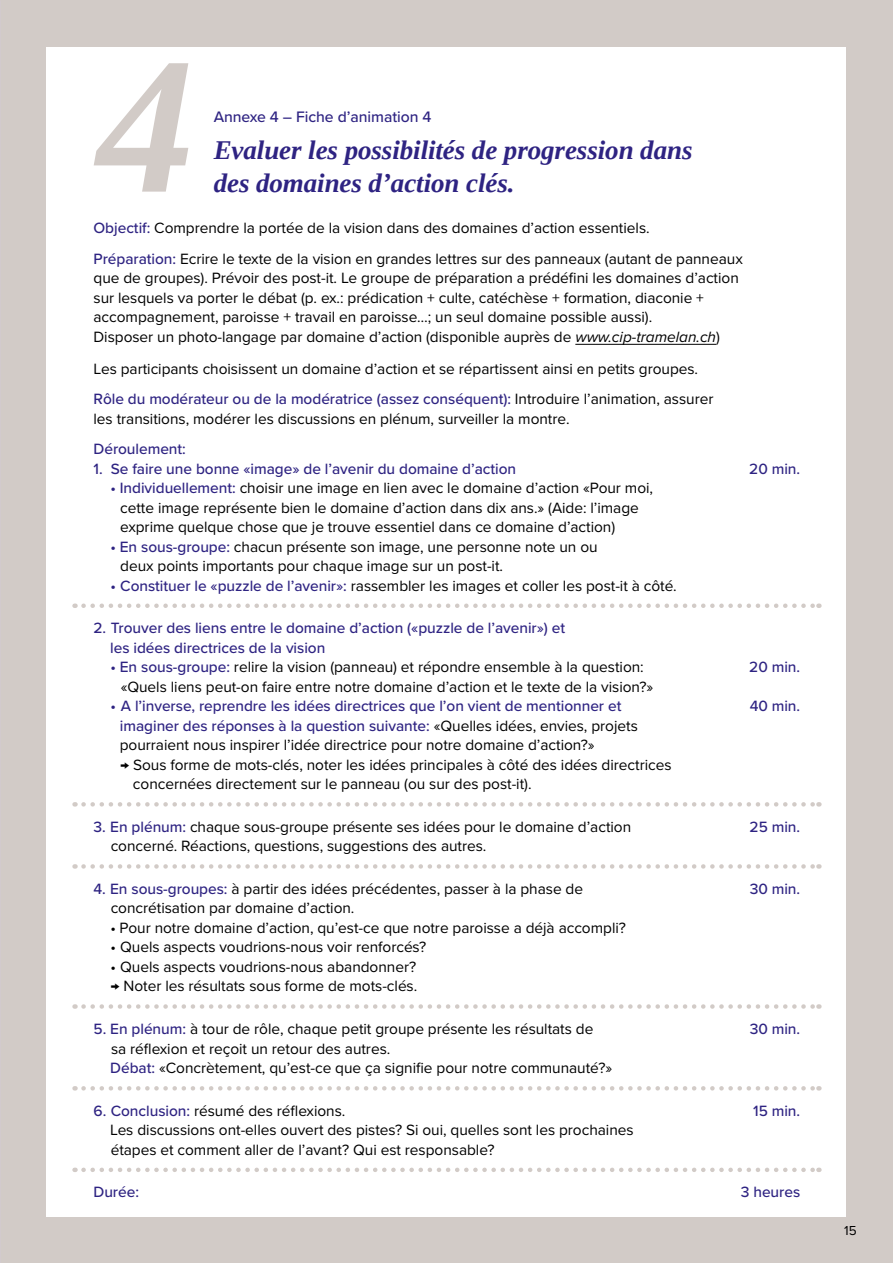
<style>
.page{position:relative;width:893px;height:1263px;background:#d2cbc7}
.page>*{position:absolute;margin:0;border:0;box-sizing:border-box;transform-origin:0 0}
.t1{font:italic 700 195px "Liberation Serif";color:#d2cbc7}
.t2{font:italic 700 27px/32.4px "Liberation Serif";letter-spacing:-.005em;color:#2e2382}
.t3{font:500 15.75px "Proxima Nova";letter-spacing:-.005em;color:#2e2382}
.t4{font:15.45px/19.5px "Proxima Nova";letter-spacing:-.005em;color:#000}
.t5{font:500 15.45px/19.5px "Proxima Nova";letter-spacing:-.005em;color:#2e2382}
.t6{font:13.5px "Proxima Nova";color:#000}
.s1{font-weight:500;color:#2e2382}
.s2{font-style:italic}
.s3{font-weight:400;color:#000}
</style>
<div class="page">
<div style="left:47px;top:47px;width:799px;height:1169px;background:#fff"></div>
<svg style="left:83px;top:603px;width:736px;height:5px"></svg>
<svg style="left:83px;top:802px;width:736px;height:5px"></svg>
<svg style="left:83px;top:864px;width:736px;height:5px"></svg>
<svg style="left:83px;top:1004px;width:736px;height:5px"></svg>
<svg style="left:83px;top:1086px;width:736px;height:4px"></svg>
<svg style="left:83px;top:1167px;width:739px;height:5px"></svg>
<hr style="left:575px;top:344px;width:141px;height:1px;background:#000">
<h1 class="t1" style="left:97px;top:0;width:99px">4</h1>
<p class="t3" style="left:214px;top:105px;width:219px">Annexe 4 – Fiche d’animation 4</p>
<h2 class="t2" style="left:214px;top:134px;width:480px">Evaluer les possibilités de progression dans des domaines d’action clés.</h2>
<p class="t4" style="left:94px;top:213px;width:651px;line-height:30.6px"><span class="s1">Objectif:</span> Comprendre la portée de la vision dans des domaines d’action essentiels.<br><span class="s1">Préparation:</span> Ecrire le texte de la vision en grandes lettres sur des panneaux (autant de panneaux</p>
<p class="t4" style="left:94px;top:269px;width:647px">que de groupes). Prévoir des post-it. Le groupe de préparation a prédéfini les domaines d’action sur lesquels va porter le débat (p. ex.: prédication + culte, catéchèse + formation, diaconie + accompagnement, paroisse + travail en paroisse…; un seul domaine possible aussi).<br>Disposer un photo-langage par domaine d’action (disponible auprès de <span class="s2">www.cip-tramelan.ch</span>)</p>
<p class="t4" style="left:94px;top:354px;width:621px;line-height:30.6px">Les participants choisissent un domaine d’action et se répartissent ainsi en petits groupes.<br><span class="s1">Rôle du modérateur ou de la modératrice (assez conséquent):</span> Introduire l’animation, assurer</p>
<p class="t4" style="left:94px;top:409px;width:478px">les transitions, modérer les discussions en plénum, surveiller la montre.</p>
<p class="t5" style="left:94px;top:439px;width:94px">Déroulement:</p>
<p class="t5" style="left:94px;top:458px;width:424px">1. Se faire une bonne «image» de l’avenir du domaine d’action</p>
<p class="t4" style="left:120px;top:479px;width:534px;text-indent:-10px"><span class="s1">• Individuellement:</span> choisir une image en lien avec le domaine d’action «Pour moi, cette image représente bien le domaine d’action dans dix ans.» (Aide: l’image exprime quelque chose que je trouve essentiel dans ce domaine d’action)</p>
<p class="t4" style="left:120px;top:537px;width:479px;text-indent:-10px"><span class="s1">• En sous-groupe:</span> chacun présente son image, une personne note un ou deux points importants pour chaque image sur un post-it.</p>
<p class="t4" style="left:110px;top:576px;width:568px"><span class="s1">• Constituer le «puzzle de l’avenir»:</span> rassembler les images et coller les post-it à côté.</p>
<p class="t5" style="left:110px;top:618px;width:456px;text-indent:-17px">2. Trouver des liens entre le domaine d’action («puzzle de l’avenir») et les idées directrices de la vision</p>
<p class="t4" style="left:121px;top:658px;width:534px;text-indent:-10px"><span class="s1">• En sous-groupe:</span> relire la vision (panneau) et répondre ensemble à la question: «Quels liens peut-on faire entre notre domaine d’action et le texte de la vision?»</p>
<p class="t5" style="left:120px;top:696px;width:520px;text-indent:-9px">• A l’inverse, reprendre les idées directrices que l’on vient de mentionner et imaginer des réponses à la question suivante: <span class="s3">«Quelles idées, envies, projets pourraient nous inspirer l’idée directrice pour notre domaine d’action?»</span></p>
<p class="t4" style="left:133px;top:755px;width:540px;text-indent:-13px">→ Sous forme de mots-clés, noter les idées principales à côté des idées directrices concernées directement sur le panneau (ou sur des post-it).</p>
<p class="t4" style="left:111px;top:817px;width:522px;text-indent:-17px"><span class="s1">3. En plénum:</span> chaque sous-groupe présente ses idées pour le domaine d’action concerné. Réactions, questions, suggestions des autres.</p>
<p class="t4" style="left:111px;top:879px;width:474px;text-indent:-17px"><span class="s1">4. En sous-groupes:</span> à partir des idées précédentes, passer à la phase de concrétisation par domaine d’action.</p>
<p class="t4" style="left:110px;top:918px;width:517px">• Pour notre domaine d’action, qu’est-ce que notre paroisse a déjà accompli?</p>
<p class="t4" style="left:110px;top:938px;width:317px">• Quels aspects voudrions-nous voir renforcés?</p>
<p class="t4" style="left:110px;top:957px;width:307px">• Quels aspects voudrions-nous abandonner?</p>
<p class="t4" style="left:111px;top:977px;width:308px">→ Noter les résultats sous forme de mots-clés.</p>
<p class="t4" style="left:110px;top:1019px;width:503px;text-indent:-17px"><span class="s1">5. En plénum:</span> à tour de rôle, chaque petit groupe présente les résultats de sa réflexion et reçoit un retour des autres.<br><span class="s1">Débat:</span> «Concrètement, qu’est-ce que ça signifie pour notre communauté?»</p>
<p class="t4" style="left:110px;top:1101px;width:525px;text-indent:-17px"><span class="s1">6. Conclusion:</span> résumé des réflexions.<br>Les discussions ont-elles ouvert des pistes? Si oui, quelles sont les prochaines étapes et comment aller de l’avant? Qui est responsable?</p>
<p class="t5" style="left:94px;top:1182px;width:47px">Durée:</p>
<p class="t5" style="left:741px;top:1182px;width:61px">3 heures</p>
<p class="t5" style="left:749px;top:458px;width:52px">20 min.</p>
<p class="t5" style="left:749px;top:657px;width:52px">20 min.</p>
<p class="t5" style="left:750px;top:696px;width:52px">40 min.</p>
<p class="t5" style="left:750px;top:816px;width:52px">25 min.</p>
<p class="t5" style="left:750px;top:878px;width:52px">30 min.</p>
<p class="t5" style="left:750px;top:1018px;width:52px">30 min.</p>
<p class="t5" style="left:753px;top:1100px;width:49px">15 min.</p>
<p class="t6" style="left:844px;top:1223px;width:14px">15</p>
</div>
